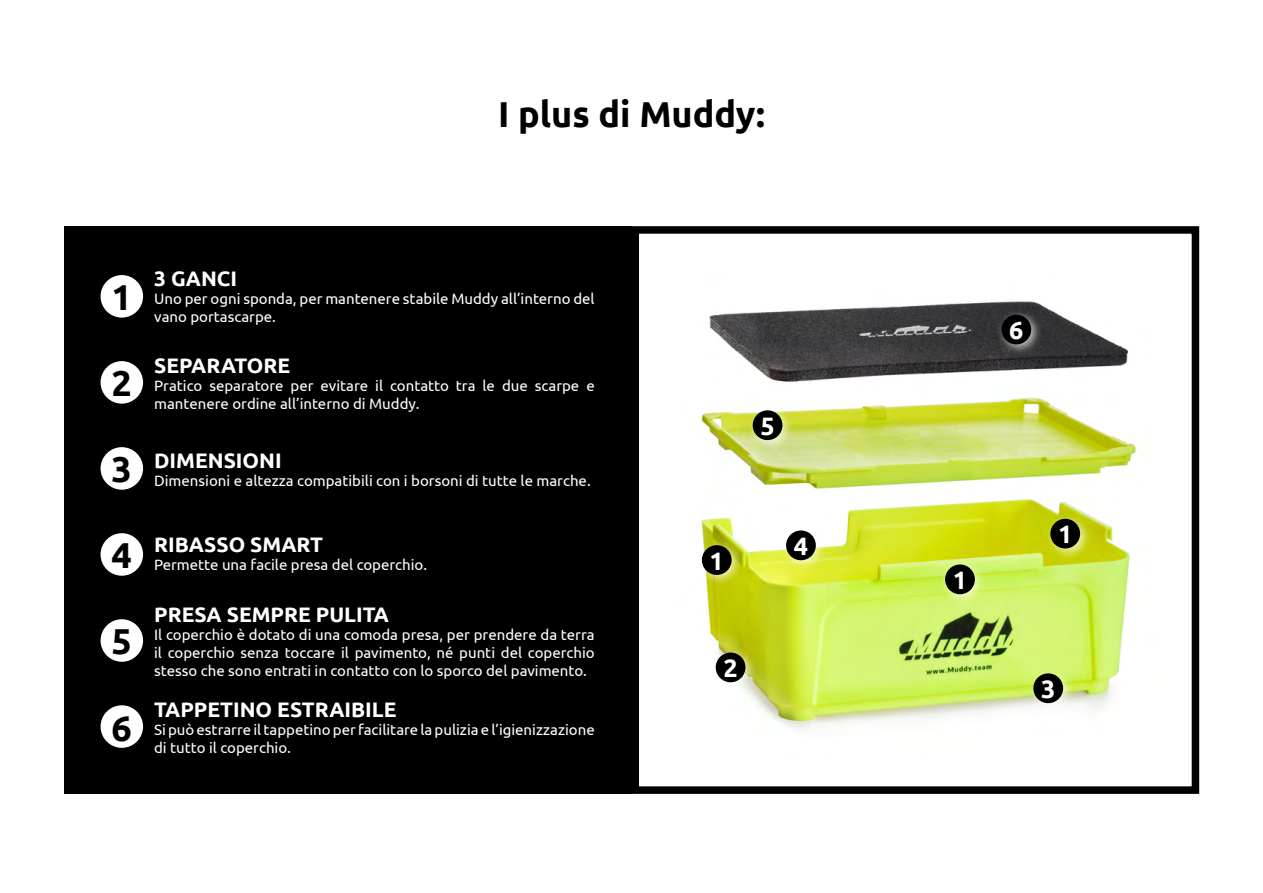
<style>
.page{position:relative;width:1263px;height:893px;background:#fff}
.page>*{position:absolute;margin:0;border:0;box-sizing:border-box;transform-origin:0 0}
.t1{font:700 36px "Ubuntu";color:#000}
.t2{font:700 25.2px "Ubuntu";color:#fff}
.t3{font:700 21px "Ubuntu";color:#fff}
.t4{font:15px/18px "Ubuntu";color:#fff}
</style>
<div class="page">
<img style="left:701px;top:301px;width:435px;height:429px">
<div style="left:64px;top:226px;width:567px;height:568px;background:#000"></div>
<div style="left:631px;top:226px;width:568px;height:568px;border:8px solid #000"></div>
<div style="left:101px;top:275px;width:42px;height:43px;background:#fff;border-radius:50%"></div>
<div style="left:939px;top:558px;width:48px;height:48px;background:#fff;opacity:.75"></div>
<div style="left:945px;top:564px;width:30px;height:30px;background:#000;border-radius:50%"></div>
<div style="left:101px;top:447px;width:42px;height:43px;background:#fff;border-radius:50%"></div>
<div style="left:1027px;top:667px;width:48px;height:48px;background:#fff;opacity:.75"></div>
<div style="left:1033px;top:673px;width:30px;height:30px;background:#000;border-radius:50%"></div>
<div style="left:101px;top:361px;width:42px;height:43px;background:#fff;border-radius:50%"></div>
<div style="left:709px;top:646px;width:48px;height:48px;background:#fff;opacity:.75"></div>
<div style="left:716px;top:652px;width:29px;height:30px;background:#000;border-radius:50%"></div>
<div style="left:101px;top:533px;width:42px;height:43px;background:#fff;border-radius:50%"></div>
<div style="left:780px;top:524px;width:48px;height:48px;background:#fff;opacity:.75"></div>
<div style="left:786px;top:530px;width:30px;height:30px;background:#000;border-radius:50%"></div>
<div style="left:101px;top:705px;width:42px;height:43px;background:#fff;border-radius:50%"></div>
<div style="left:995px;top:308px;width:48px;height:48px;background:#fff;opacity:.75"></div>
<div style="left:1001px;top:315px;width:30px;height:29px;background:#000;border-radius:50%"></div>
<div style="left:101px;top:619px;width:42px;height:43px;background:#fff;border-radius:50%"></div>
<div style="left:746px;top:404px;width:48px;height:48px;background:#fff;opacity:.75"></div>
<div style="left:753px;top:410px;width:29px;height:30px;background:#000;border-radius:50%"></div>
<div style="left:696px;top:539px;width:48px;height:48px;background:#fff;opacity:.75"></div>
<div style="left:702px;top:545px;width:30px;height:30px;background:#000;border-radius:50%"></div>
<div style="left:1044px;top:513px;width:48px;height:48px;background:#fff;opacity:.75"></div>
<div style="left:1050px;top:519px;width:30px;height:30px;background:#000;border-radius:50%"></div>
<p class="t1" style="left:498px;top:92px;width:268px">I plus di Muddy:</p>
<p class="t1" style="left:112px;top:276px;width:22px">1</p>
<p class="t1" style="left:112px;top:362px;width:22px">2</p>
<p class="t1" style="left:112px;top:448px;width:22px">3</p>
<p class="t1" style="left:112px;top:534px;width:22px">4</p>
<p class="t1" style="left:112px;top:620px;width:22px">5</p>
<p class="t1" style="left:112px;top:706px;width:22px">6</p>
<p class="t3" style="left:154px;top:266px;width:84px">3 GANCI</p>
<p class="t4" style="left:154px;top:290px;width:442px">Uno per ogni sponda, per mantenere stabile Muddy all’interno del vano portascarpe.</p>
<p class="t3" style="left:154px;top:352px;width:137px">SEPARATORE</p>
<p class="t4" style="left:154px;top:376px;width:442px">Pratico separatore per evitare il contatto tra le due scarpe e mantenere ordine all’interno di Muddy.</p>
<p class="t3" style="left:154px;top:447px;width:129px">DIMENSIONI</p>
<p class="t4" style="left:154px;top:471px;width:438px">Dimensioni e altezza compatibili con i borsoni di tutte le marche.</p>
<p class="t3" style="left:154px;top:531px;width:171px">RIBASSO SMART</p>
<p class="t4" style="left:154px;top:555px;width:275px">Permette una facile presa del coperchio.</p>
<p class="t3" style="left:154px;top:601px;width:236px">PRESA SEMPRE PULITA</p>
<p class="t4" style="left:154px;top:625px;width:442px;text-align:justify">Il coperchio è dotato di una comoda presa, per prendere da terra il coperchio senza toccare il pavimento, né punti del coperchio stesso che sono entrati in contatto con lo sporco del pavimento.</p>
<p class="t3" style="left:154px;top:696px;width:244px">TAPPETINO ESTRAIBILE</p>
<p class="t4" style="left:154px;top:720px;width:442px">Si può estrarre il tappetino per facilitare la pulizia e l’igienizzazione di tutto il coperchio.</p>
<p class="t2" style="left:760px;top:411px;width:16px">5</p>
<p class="t2" style="left:710px;top:546px;width:16px">1</p>
<p class="t2" style="left:723px;top:653px;width:16px">2</p>
<p class="t2" style="left:794px;top:531px;width:16px">4</p>
<p class="t2" style="left:1009px;top:315px;width:16px">6</p>
<p class="t2" style="left:953px;top:565px;width:16px">1</p>
<p class="t2" style="left:1058px;top:519px;width:16px">1</p>
<p class="t2" style="left:1041px;top:674px;width:16px">3</p>
</div>
